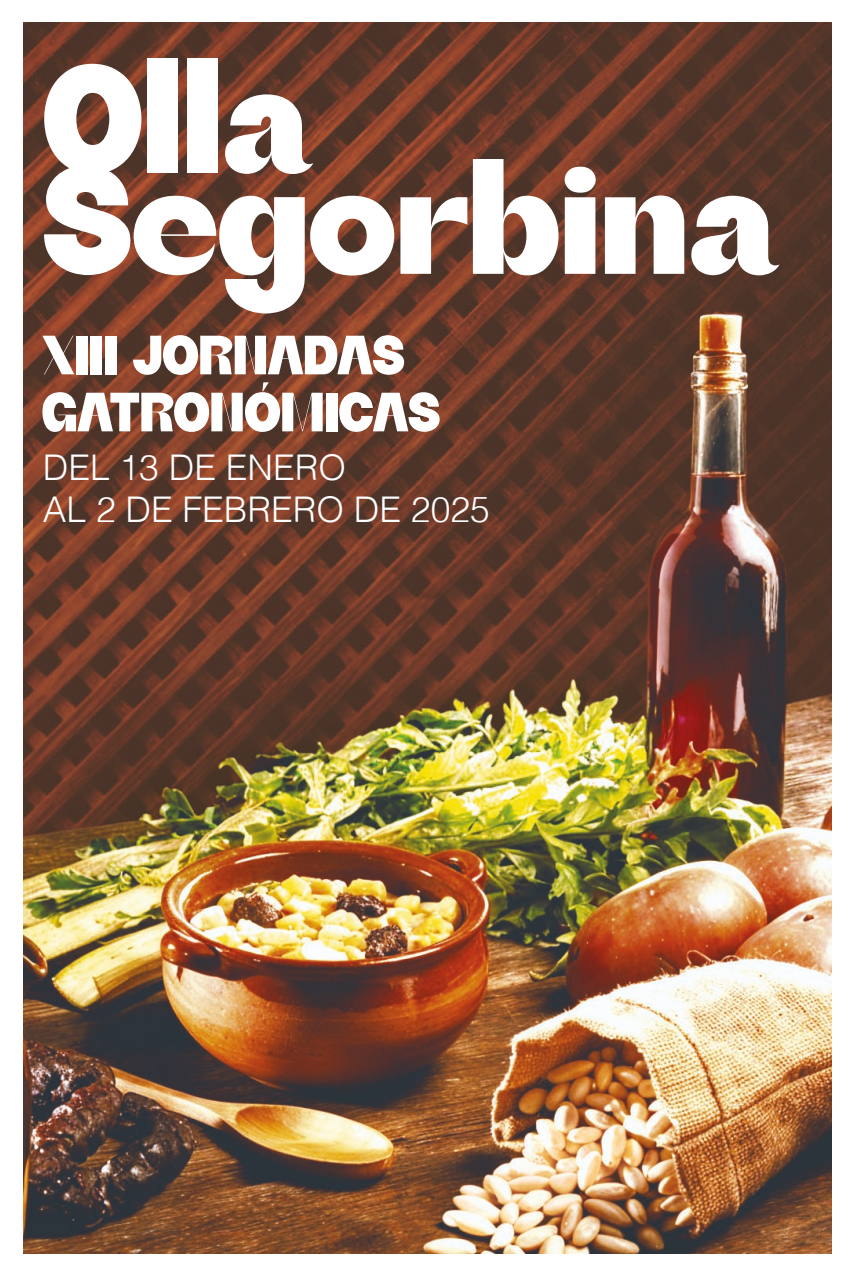
<style>
.page{position:relative;width:851px;height:1276px;background:#fff}
.page>*{position:absolute;margin:0;border:0;box-sizing:border-box;transform-origin:0 0}
.t1{font:153px "Ghain";color:#fff}
.t2{font:55.2px/57px "Ghain";color:#fff}
.t3{font:300 35.4px/42.6px "Helvetica";color:#fff}
</style>
<div class="page">
<img style="left:23px;top:22px;width:808px;height:1231px">
<p class="t1" style="left:42px;top:37px;width:272px">Olla</p>
<p class="t1" style="left:42px;top:138px;width:738px">Segorbina</p>
<p class="t2" style="left:42px;top:328px;width:400px">XIII JORNADAS<br>GATRONÓMICAS</p>
<p class="t3" style="left:43px;top:443px;width:448px">DEL 13 DE ENERO<br>AL 2 DE FEBRERO DE 2025</p>
</div>
